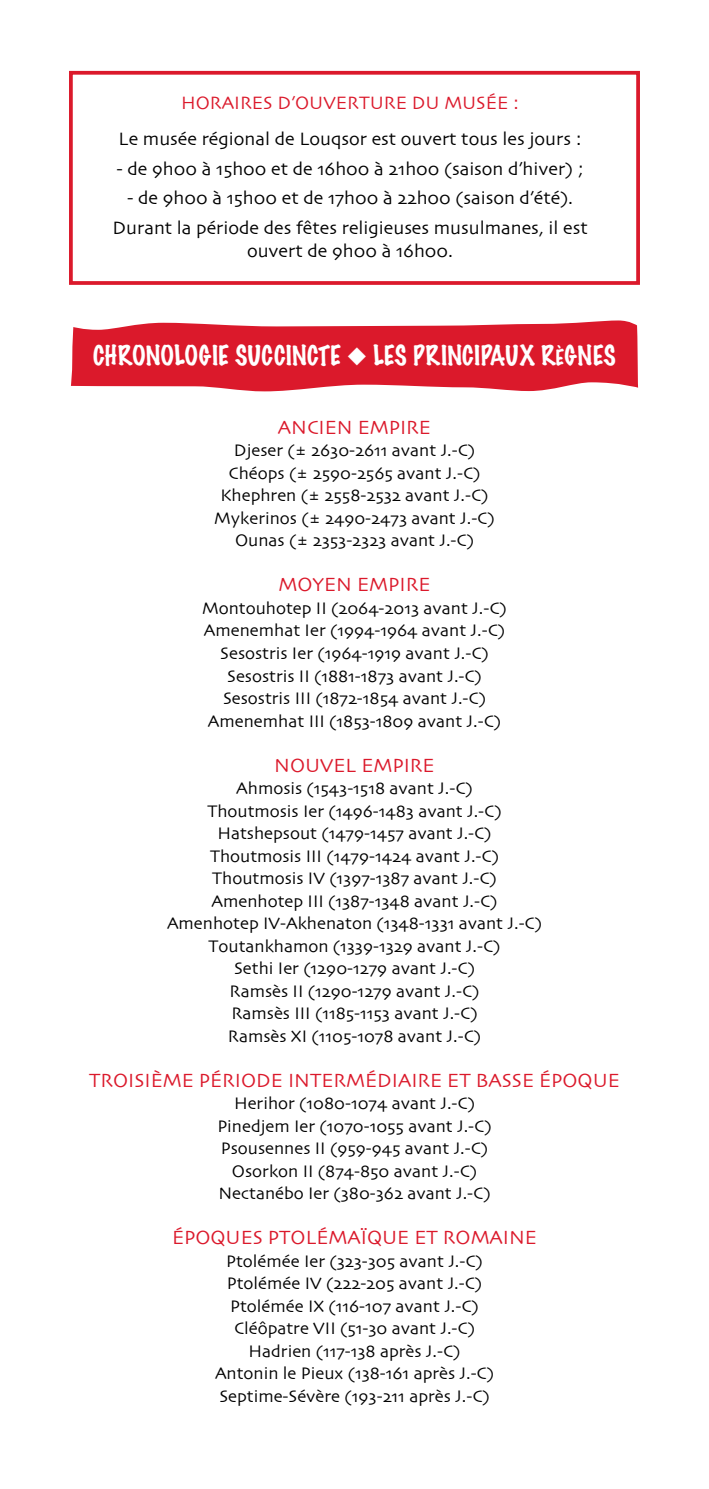
<style>
.page{position:relative;width:709px;height:1489px;background:#fff}
.page>*{position:absolute;margin:0;border:0;box-sizing:border-box;transform-origin:0 0}
.t1{font:100 25px "Marker Felt";color:#fff}
.t2{font:20px "Skia";color:#db192b}
.t3{font:18.75px/29.5px "Skia";color:#000;text-align:center}
.t4{font:18.75px "Skia";color:#db192b}
.t5{font:17.5px/22.5px "Skia";color:#000;text-align:center}
</style>
<div class="page">
<svg style="left:71px;top:320px;width:567px;height:71px;background:#df3646"></svg>
<div style="left:69px;top:71px;width:571px;height:214px;border:4px solid #db192b"></div>
<p class="t4" style="left:181px;top:91px;width:27px">Horaires</p>
<p class="t4" style="left:277px;top:91px;width:31px">d’ouverture</p>
<p class="t4" style="left:412px;top:91px;width:45px">du musée</p>
<p class="t4" style="left:513px;top:91px;width:7px">:</p>
<p class="t3" style="left:119px;top:125px;width:464px">Le musée régional de Louqsor est ouvert tous les jours :</p>
<p class="t3" style="left:116px;top:155px;width:469px">- de 9h00 à 15h00 et de 16h00 à 21h00 (saison d’hiver) ;</p>
<p class="t3" style="left:112px;top:185px;width:476px">- de 9h00 à 15h00 et de 17h00 à 22h00 (saison d’été).<br>Durant la période des fêtes religieuses musulmanes, il est</p>
<p class="t3" style="left:247px;top:237px;width:207px">ouvert de 9h00 à 16h00.</p>
<h1 class="t1" style="left:93px;top:338px;width:524px">CHRONOLOGIE SUCCINCTE ◆ LES PRINCIPAUX RÈGNES</h1>
<p class="t2" style="left:278px;top:415px;width:154px">ANCIEN EMPIRE</p>
<p class="t5" style="left:214px;top:440px;width:282px">Djeser (± 2630-2611 avant J.-C)<br>Chéops (± 2590-2565 avant J.-C)<br>Khephren (± 2558-2532 avant J.-C)<br>Mykerinos (± 2490-2473 avant J.-C)<br>Ounas (± 2353-2323 avant J.-C)</p>
<p class="t2" style="left:278px;top:573px;width:153px">MOYEN EMPIRE</p>
<p class="t5" style="left:202px;top:598px;width:306px">Montouhotep II (2064-2013 avant J.-C)<br>Amenemhat Ier (1994-1964 avant J.-C)<br>Sesostris Ier (1964-1919 avant J.-C)<br>Sesostris II (1881-1873 avant J.-C)<br>Sesostris III (1872-1854 avant J.-C)<br>Amenemhat III (1853-1809 avant J.-C)</p>
<p class="t2" style="left:274px;top:753px;width:162px">NOUVEL EMPIRE</p>
<p class="t5" style="left:167px;top:778px;width:376px">Ahmosis (1543-1518 avant J.-C)<br>Thoutmosis Ier (1496-1483 avant J.-C)<br>Hatshepsout (1479-1457 avant J.-C)<br>Thoutmosis III (1479-1424 avant J.-C)<br>Thoutmosis IV (1397-1387 avant J.-C)<br>Amenhotep III (1387-1348 avant J.-C)<br>Amenhotep IV-Akhenaton (1348-1331 avant J.-C)<br>Toutankhamon (1339-1329 avant J.-C)<br>Sethi Ier (1290-1279 avant J.-C)<br>Ramsès II (1290-1279 avant J.-C)<br>Ramsès III (1185-1153 avant J.-C)<br>Ramsès XI (1105-1078 avant J.-C)</p>
<p class="t2" style="left:89px;top:1068px;width:532px">TROISIÈME PÉRIODE INTERMÉDIAIRE ET BASSE ÉPOQUE</p>
<p class="t5" style="left:217px;top:1093px;width:276px">Herihor (1080-1074 avant J.-C)<br>Pinedjem Ier (1070-1055 avant J.-C)<br>Psousennes II (959-945 avant J.-C)<br>Osorkon II (874-850 avant J.-C)<br>Nectanébo Ier (380-362 avant J.-C)</p>
<p class="t2" style="left:172px;top:1225px;width:366px">ÉPOQUES PTOLÉMAÏQUE ET ROMAINE</p>
<p class="t5" style="left:215px;top:1250px;width:280px">Ptolémée Ier (323-305 avant J.-C)<br>Ptolémée IV (222-205 avant J.-C)<br>Ptolémée IX (116-107 avant J.-C)<br>Cléôpatre VII (51-30 avant J.-C)<br>Hadrien (117-138 après J.-C)<br>Antonin le Pieux (138-161 après J.-C)<br>Septime-Sévère (193-211 après J.-C)</p>
</div>
